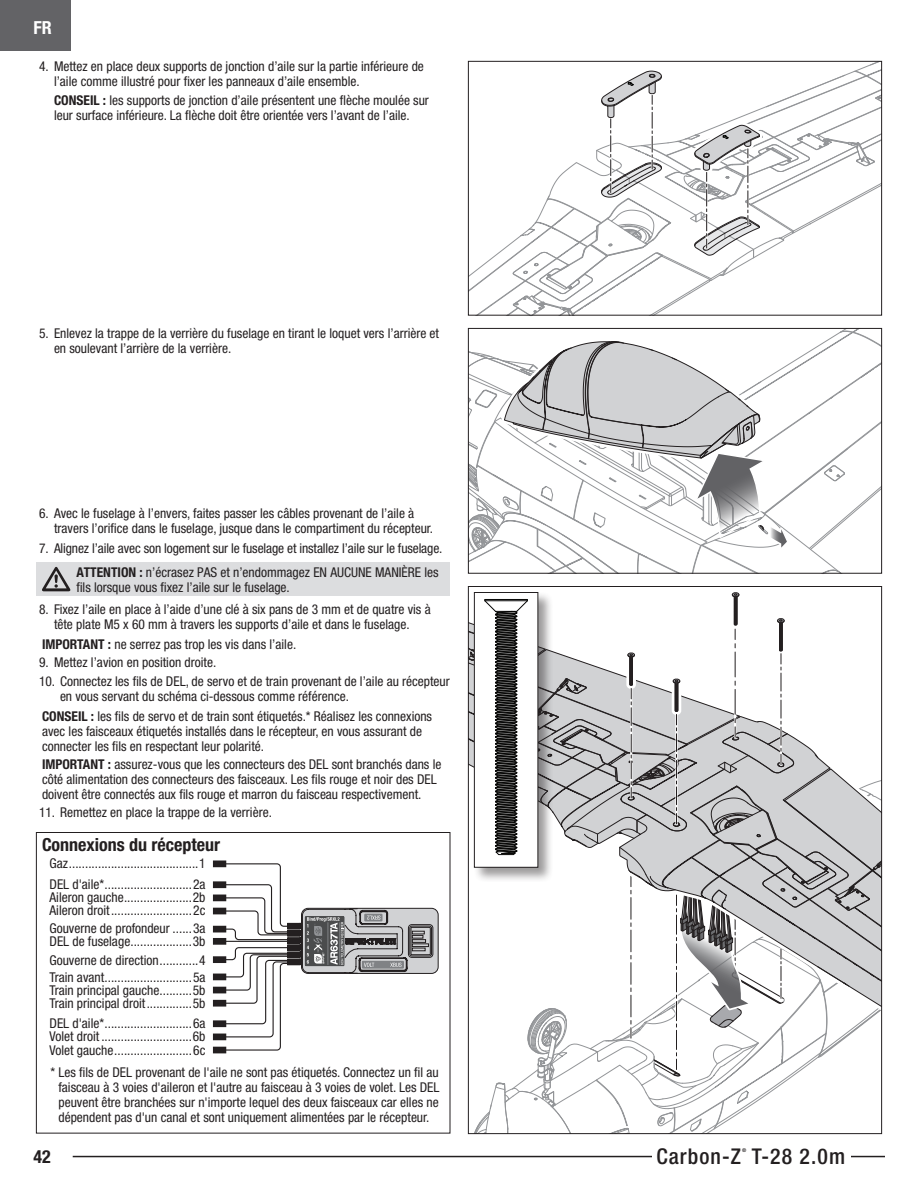
<style>
.page{position:relative;width:918px;height:1188px;background:#fff}
.page>*{position:absolute;margin:0;border:0;box-sizing:border-box;transform-origin:0 0}
.t1{font:500 condensed 21.75px "Helvetica Neue LT Std";letter-spacing:.05em;color:#231f20}
.EFL_Sub-header{font:700 condensed 18px "Helvetica Neue LT Std";color:#231f20}
.t2{font:700 condensed 18px "Helvetica Neue LT Std";color:#fff}
.EFL_Body{font:condensed 13.5px/15px "Helvetica Neue LT Std";color:#231f20}
.EFL_Note_Tip_Importa{font:condensed 13.5px/15px "Helvetica Neue LT Std";color:#231f20}
.EFL_Cautions_and_War{font:condensed 13.5px/15px "Helvetica Neue LT Std";color:#231f20}
.t3{font:500 condensed 5.25px "Helvetica Neue LT Std";color:#231f20}
.s1{font-weight:700}
</style>
<div class="page">
<div style="left:0;top:0;width:71px;height:51px;background:#636366"></div>
<hr style="left:73px;top:1156px;width:812px;height:1px;background:#231f20">
<div style="left:652px;top:1147px;width:199px;height:19px;background:#fff"></div>
<svg style="left:579px;top:60px;width:250px;height:1px"></svg>
<svg style="left:470px;top:63px;width:410px;height:251px"></svg>
<div style="left:468px;top:61px;width:414px;height:255px;border:1px solid #231f20"></div>
<svg style="left:468px;top:589px;width:414px;height:546px"></svg>
<hr style="left:485px;top:600px;width:42px;height:1px;background:#050504">
<hr style="left:485px;top:599px;width:42px;height:1px;background:#050504">
<div style="left:474px;top:592px;width:64px;height:276px;border:1px solid #231f20"></div>
<svg style="left:470px;top:330px;width:410px;height:242px"></svg>
<div style="left:468px;top:328px;width:414px;height:246px;border:1px solid #231f20"></div>
<div style="left:302px;top:908px;width:136px;height:65px;background:#d1d2d4;border-radius:7px"></div>
<div style="left:408px;top:924px;width:25px;height:34px;border:1px solid #231f20;border-radius:3px"></div>
<div style="left:410px;top:926px;width:22px;height:30px;border:1px solid #231f20;border-radius:2px"></div>
<div style="left:411px;top:927px;width:20px;height:28px;border:1px solid #231f20"></div>
<div style="left:412px;top:944px;width:17px;height:3px;border:1px solid #231f20"></div>
<div style="left:412px;top:939px;width:14px;height:4px;border:1px solid #231f20"></div>
<div style="left:213px;top:1021px;width:13px;height:6px;background:#231f20"></div>
<div style="left:213px;top:1034px;width:13px;height:6px;background:#231f20"></div>
<div style="left:213px;top:1047px;width:13px;height:6px;background:#231f20"></div>
<div style="left:213px;top:974px;width:13px;height:6px;background:#231f20"></div>
<div style="left:213px;top:957px;width:13px;height:6px;background:#231f20"></div>
<div style="left:213px;top:956px;width:13px;height:7px;border:1px solid #231f20"></div>
<div style="left:213px;top:987px;width:13px;height:6px;background:#231f20"></div>
<div style="left:213px;top:1000px;width:13px;height:6px;background:#231f20"></div>
<div style="left:213px;top:882px;width:13px;height:6px;background:#231f20"></div>
<div style="left:213px;top:895px;width:13px;height:6px;background:#231f20"></div>
<div style="left:213px;top:908px;width:13px;height:6px;background:#231f20"></div>
<div style="left:213px;top:926px;width:13px;height:6px;background:#231f20"></div>
<div style="left:213px;top:938px;width:13px;height:6px;background:#231f20"></div>
<div style="left:213px;top:938px;width:13px;height:7px;border:1px solid #231f20"></div>
<div style="left:213px;top:861px;width:13px;height:6px;background:#231f20"></div>
<svg style="left:218px;top:863px;width:207px;height:188px"></svg>
<div style="left:288px;top:923px;width:12px;height:6px;background:#231f20"></div>
<div style="left:288px;top:931px;width:12px;height:5px;background:#231f20"></div>
<div style="left:287px;top:930px;width:13px;height:7px;border:1px solid #231f20"></div>
<div style="left:288px;top:938px;width:12px;height:5px;background:#231f20"></div>
<div style="left:287px;top:937px;width:13px;height:7px;border:1px solid #231f20"></div>
<div style="left:288px;top:945px;width:12px;height:6px;background:#231f20"></div>
<div style="left:287px;top:944px;width:13px;height:7px;border:1px solid #231f20"></div>
<div style="left:288px;top:952px;width:12px;height:6px;background:#231f20"></div>
<div style="left:288px;top:959px;width:12px;height:6px;background:#231f20"></div>
<div style="left:36px;top:832px;width:414px;height:302px;border:1px solid #231f20"></div>
<div style="left:36px;top:562px;width:414px;height:34px;background:#dcdddf"></div>
<svg style="left:42px;top:567px;width:28px;height:24px"></svg>
<h2 class="t2" style="left:33px;top:17px;width:20px">FR</h2>
<p class="EFL_Body" style="left:54px;top:58px;width:371px;text-indent:-15px">4. Mettez en place deux supports de jonction d’aile sur la partie inférieure de l’aile comme illustré pour fixer les panneaux d’aile ensemble.</p>
<p class="EFL_Note_Tip_Importa" style="left:54px;top:93px;width:376px"><span class="s1">CONSEIL :</span> les supports de jonction d’aile présentent une flèche moulée sur leur surface inférieure. La flèche doit être orientée vers l’avant de l’aile.</p>
<p class="EFL_Body" style="left:54px;top:325px;width:387px;text-indent:-15px">5. Enlevez la trappe de la verrière du fuselage en tirant le loquet vers l’arrière et en soulevant l’arrière de la verrière.</p>
<p class="EFL_Body" style="left:54px;top:506px;width:381px;text-indent:-15px">6. Avec le fuselage à l’envers, faites passer les câbles provenant de l’aile à travers l’orifice dans le fuselage, jusque dans le compartiment du récepteur.</p>
<p class="EFL_Body" style="left:39px;top:540px;width:405px">7. Alignez l’aile avec son logement sur le fuselage et installez l’aile sur le fuselage.</p>
<p class="EFL_Cautions_and_War" style="left:76px;top:564px;width:364px"><span class="s1">ATTENTION :</span> n’écrasez PAS et n’endommagez EN AUCUNE MANIÈRE les fils lorsque vous fixez l’aile sur le fuselage.</p>
<p class="EFL_Body" style="left:39px;top:602px;width:393px;text-align:center">8. Fixez l’aile en place à l’aide d’une clé à six pans de 3 mm et de quatre vis à tête plate M5 x 60 mm à travers les supports d’aile et dans le fuselage.</p>
<p class="EFL_Note_Tip_Importa" style="left:42px;top:636px;width:256px"><span class="s1">IMPORTANT :</span> ne serrez pas trop les vis dans l’aile.</p>
<p class="EFL_Body" style="left:39px;top:654px;width:179px">9. Mettez l’avion en position droite.</p>
<p class="EFL_Body" style="left:60px;top:674px;width:391px;text-indent:-21px">10. Connectez les fils de DEL, de servo et de train provenant de l’aile au récepteur en vous servant du schéma ci-dessous comme référence.</p>
<p class="EFL_Note_Tip_Importa" style="left:42px;top:708px;width:392px"><span class="s1">CONSEIL :</span> les fils de servo et de train sont étiquetés.* Réalisez les connexions avec les faisceaux étiquetés installés dans le récepteur, en vous assurant de connecter les fils en respectant leur polarité.</p>
<p class="EFL_Note_Tip_Importa" style="left:42px;top:756px;width:401px"><span class="s1">IMPORTANT :</span> assurez-vous que les connecteurs des DEL sont branchés dans le côté alimentation des connecteurs des faisceaux. Les fils rouge et noir des DEL doivent être connectés aux fils rouge et marron du faisceau respectivement.</p>
<p class="EFL_Body" style="left:39px;top:804px;width:234px">11. Remettez en place la trappe de la verrière.</p>
<p class="EFL_Body" style="left:50px;top:855px;width:157px">Gaz........................................1</p>
<p class="EFL_Body" style="left:50px;top:876px;width:158px">DEL d'aile*...........................2a</p>
<p class="EFL_Body" style="left:50px;top:890px;width:158px">Aileron gauche.....................2b</p>
<p class="EFL_Body" style="left:50px;top:903px;width:158px">Aileron droit.........................2c</p>
<p class="EFL_Body" style="left:50px;top:921px;width:158px">Gouverne de profondeur ......3a</p>
<p class="EFL_Body" style="left:50px;top:933px;width:158px">DEL de fuselage...................3b</p>
<p class="EFL_Body" style="left:50px;top:952px;width:157px">Gouverne de direction............4</p>
<p class="EFL_Body" style="left:50px;top:969px;width:158px">Train avant...........................5a</p>
<p class="EFL_Body" style="left:50px;top:983px;width:158px">Train principal gauche..........5b</p>
<p class="EFL_Body" style="left:50px;top:996px;width:158px">Train principal droit..............5b</p>
<p class="EFL_Body" style="left:50px;top:1016px;width:158px">DEL d'aile*...........................6a</p>
<p class="EFL_Body" style="left:50px;top:1029px;width:158px">Volet droit ............................6b</p>
<p class="EFL_Body" style="left:50px;top:1042px;width:158px">Volet gauche........................6c</p>
<p class="EFL_Body" style="left:51px;top:1065px;width:391px;text-align:center">* Les fils de DEL provenant de l'aile ne sont pas étiquetés. Connectez un fil au faisceau à 3 voies d'aileron et l'autre au faisceau à 3 voies de volet. Les DEL peuvent être branchées sur n'importe lequel des deux faisceaux car elles ne dépendent pas d'un canal et sont uniquement alimentées par le récepteur.</p>
<p class="EFL_Sub-header" style="left:42px;top:834px;width:180px">Connexions du récepteur</p>
<h1 class="t1" style="left:656px;top:1144px;width:86px">Carbon-Z</h1>
<p class="t3" style="left:742px;top:1147px;width:6px">®</p>
<h2 class="EFL_Sub-header" style="left:34px;top:1146px;width:19px">42</h2>
<h1 class="t1" style="left:752px;top:1144px;width:95px">T-28 2.0m</h1>
</div>
